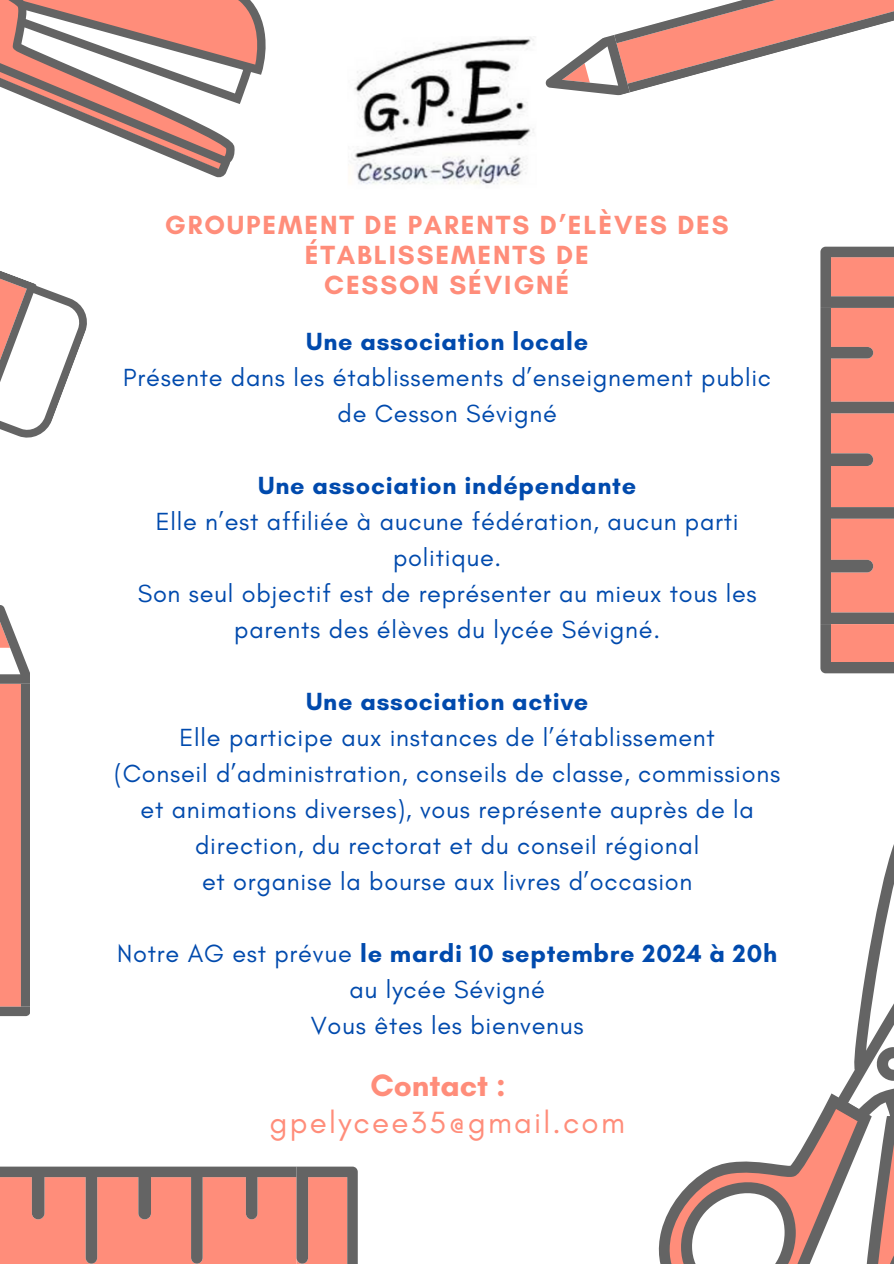
<style>
.page{position:relative;width:894px;height:1264px;background:#fff}
.page>*{position:absolute;margin:0;border:0;box-sizing:border-box;transform-origin:0 0}
.t1{font:700 31.5px "Glacial Indifference";color:#ff8d7a}
.t2{font:31.2px "Glacial Indifference";letter-spacing:.07em;color:#ff8d7a}
.t3{font:700 26.7px/30.3px "Glacial Indifference";letter-spacing:.07em;color:#ff8d7a;text-align:center}
.t4{font:25.2px/36px "Glacial Indifference";letter-spacing:.03em;color:#004aad;text-align:center}
.t5{font:700 25.2px "Glacial Indifference";letter-spacing:.03em;color:#004aad}
.s1{font-weight:400}
</style>
<div class="page">
<svg style="left:0;top:0;width:266px;height:178px"></svg>
<svg style="left:0;top:605px;width:30px;height:411px;background:#cb8b80"></svg>
<svg style="left:658px;top:847px;width:235px;height:416px"></svg>
<svg style="left:820px;top:247px;width:73px;height:426px;background:#cc8074"></svg>
<svg style="left:0;top:271px;width:87px;height:167px"></svg>
<svg style="left:0;top:1166px;width:357px;height:97px;background:#d68375"></svg>
<svg style="left:545px;top:0;width:348px;height:96px"></svg>
<img style="left:352px;top:37px;width:182px;height:148px">
<p class="t3" style="left:165px;top:209px;width:565px">GROUPEMENT DE PARENTS D’ELÈVES DES<br>ÉTABLISSEMENTS DE<br>CESSON SÉVIGNÉ</p>
<p class="t5" style="left:306px;top:326px;width:283px">Une association locale</p>
<p class="t4" style="left:123px;top:359px;width:649px">Présente dans les établissements d’enseignement public de Cesson Sévigné</p>
<h3 class="t5" style="left:258px;top:470px;width:379px">Une association indépendante</h3>
<p class="t4" style="left:156px;top:503px;width:584px">Elle n’est affiliée à aucune fédération, aucun parti politique.</p>
<p class="t4" style="left:138px;top:575px;width:620px">Son seul objectif est de représenter au mieux tous les parents des élèves du lycée Sévigné.</p>
<p class="t5" style="left:306px;top:686px;width:284px">Une association active</p>
<p class="t4" style="left:179px;top:719px;width:536px">Elle participe aux instances de l’établissement</p>
<p class="t4" style="left:114px;top:755px;width:667px">(Conseil d’administration, conseils de classe, commissions et animations diverses), vous représente auprès de la direction, du rectorat et du conseil régional</p>
<p class="t4" style="left:202px;top:863px;width:491px">et organise la bourse aux livres d’occasion</p>
<p class="t5" style="left:117px;top:938px;width:661px"><span class="s1">Notre AG est prévue</span> le mardi 10 septembre 2024 à 20h</p>
<p class="t4" style="left:349px;top:971px;width:197px">au lycée Sévigné</p>
<p class="t4" style="left:310px;top:1007px;width:274px">Vous êtes les bienvenus</p>
<p class="t1" style="left:370px;top:1066px;width:137px">Contact :</p>
<p class="t2" style="left:269px;top:1103px;width:356px">gpelycee35@gmail.com</p>
</div>
